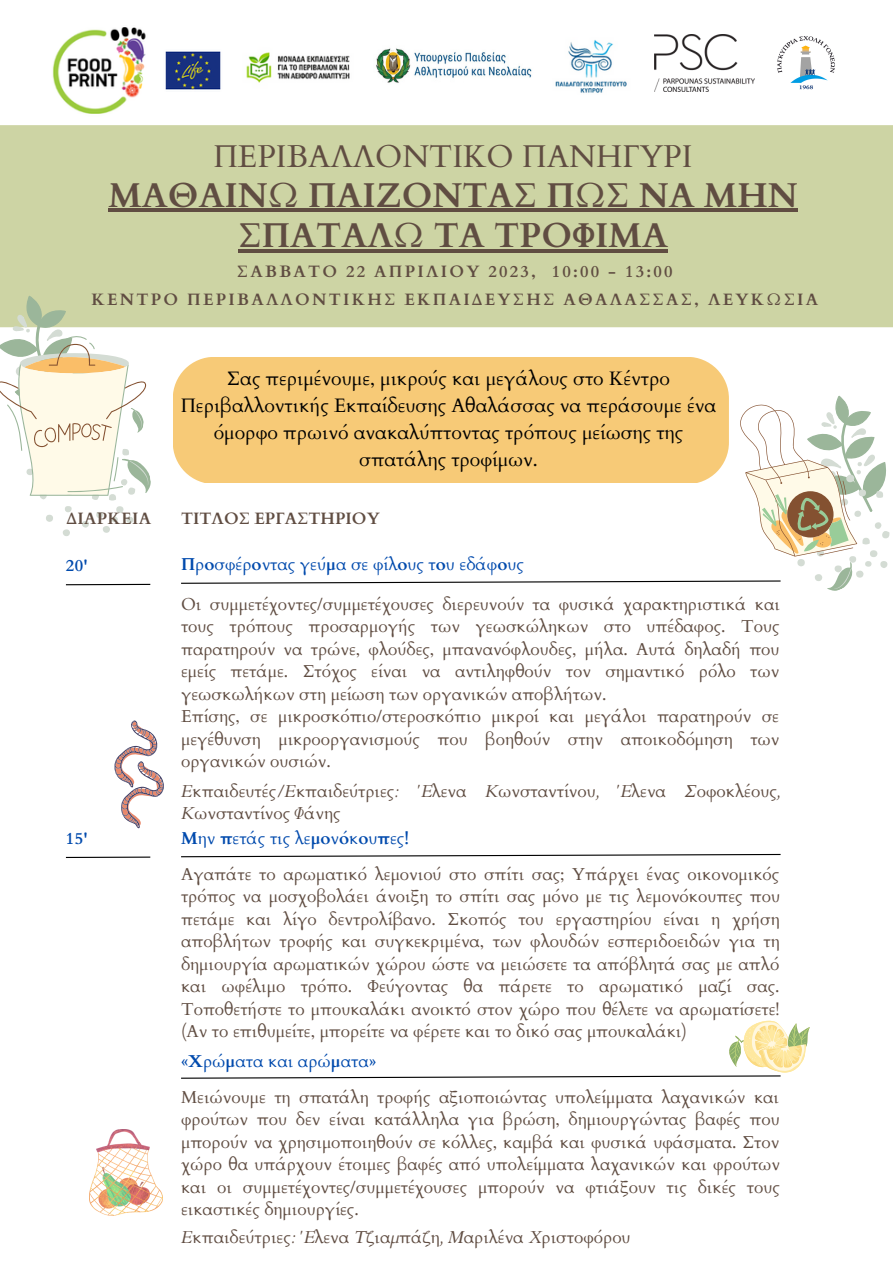
<style>
.page{position:relative;width:893px;height:1264px;background:#fff}
.page>*{position:absolute;margin:0;border:0;box-sizing:border-box;transform-origin:0 0}
.t1{font:700 34.5px/40.5px "Cardo";color:#604d42;text-align:center}
.t2{font:31.5px "Cardo";color:#604d42}
.t3{font:19.5px/27px "Cardo";color:#000;text-align:center}
.t4{font:17.25px/22.5px "Cardo";color:#604d42;text-align:justify}
.t5{font:italic 17.25px/22.5px "Cardo";color:#604d42}
.t6{font:700 17.25px "Cardo";color:#004aad}
.t7{font:700 16.5px/28px "Cardo";letter-spacing:.135em;color:#604d42;text-align:center}
.t8{font:700 16.5px "Cardo";color:#604d42}
.t9{font:700 16.5px "Cardo";letter-spacing:.02em;color:#604d42}
.t10{font:700 16.5px "Cardo";color:#004aad}
</style>
<div class="page">
<svg style="left:181px;top:580px;width:600px;height:4px"></svg>
<svg style="left:181px;top:853px;width:600px;height:4px"></svg>
<hr style="left:66px;top:584px;width:84px;height:1px;background:#000">
<hr style="left:66px;top:856px;width:84px;height:2px;background:#000">
<img style="left:89px;top:1129px;width:73px;height:86px">
<svg style="left:181px;top:1020px;width:628px;height:59px"></svg>
<img style="left:654px;top:35px;width:100px;height:57px">
<img style="left:777px;top:36px;width:58px;height:54px">
<img style="left:246px;top:52px;width:104px;height:31px">
<img style="left:376px;top:48px;width:156px;height:35px">
<img style="left:555px;top:40px;width:72px;height:53px">
<img style="left:52px;top:27px;width:169px;height:87px">
<svg style="left:114px;top:720px;width:50px;height:108px"></svg>
<div style="left:0;top:125px;width:892px;height:202px;background:#cdd4a4"></div>
<div style="left:116px;top:506px;width:7px;height:7px;background:#d4dcd4;border-radius:50%"></div>
<div style="left:126px;top:516px;width:7px;height:7px;background:#d4dcd4;border-radius:50%"></div>
<div style="left:103px;top:526px;width:7px;height:7px;background:#d4dcd4;border-radius:3px"></div>
<div style="left:63px;top:529px;width:7px;height:7px;background:#d4dcd4;border-radius:3px"></div>
<div style="left:46px;top:514px;width:7px;height:8px;background:#d4dcd4;border-radius:3px"></div>
<div style="left:65px;top:506px;width:7px;height:6px;background:#d4dcd4;border-radius:50%"></div>
<div style="left:96px;top:512px;width:7px;height:6px;background:#d4dcd4;border-radius:50%"></div>
<div style="left:82px;top:521px;width:7px;height:6px;background:#d4dcd4;border-radius:50%"></div>
<div style="left:111px;top:516px;width:7px;height:6px;background:#d4dcd4;border-radius:50%"></div>
<svg style="left:0;top:296px;width:153px;height:205px"></svg>
<div style="left:880px;top:561px;width:7px;height:7px;background:#d4dcd4;border-radius:50%"></div>
<div style="left:855px;top:570px;width:8px;height:8px;background:#d4dcd4;border-radius:3px"></div>
<div style="left:814px;top:574px;width:8px;height:7px;background:#d4dcd4;border-radius:3px"></div>
<div style="left:797px;top:559px;width:7px;height:7px;background:#d4dcd4;border-radius:3px"></div>
<div style="left:849px;top:556px;width:7px;height:6px;background:#d4dcd4;border-radius:50%"></div>
<div style="left:864px;top:561px;width:7px;height:6px;background:#d4dcd4;border-radius:50%"></div>
<svg style="left:740px;top:395px;width:150px;height:161px"></svg>
<svg style="left:821px;top:562px;width:38px;height:29px"></svg>
<hr style="left:108px;top:209px;width:689px;height:3px;background:#604d42">
<hr style="left:238px;top:249px;width:430px;height:3px;background:#604d42">
<div style="left:173px;top:357px;width:555px;height:125px;background:#f7ca77"></div>
<h2 class="t2" style="left:213px;top:136px;width:480px">ΠΕΡΙΒΑΛΛΟΝΤΙΚΟ ΠΑΝΗΓΥΡΙ</h2>
<h1 class="t1" style="left:108px;top:175px;width:690px">ΜΑΘΑΙΝΩ ΠΑΙΖΟΝΤΑΣ ΠΩΣ ΝΑ ΜΗΝ<br>ΣΠΑΤΑΛΩ ΤΑ ΤΡΟΦΙΜΑ</h1>
<p class="t7" style="left:91px;top:257px;width:728px">ΣΑΒΒΑΤΟ 22 ΑΠΡΙΛΙΟΥ 2023, 10:00 - 13:00<br>ΚΕΝΤΡΟ ΠΕΡΙΒΑΛΛΟΝΤΙΚΗΣ ΕΚΠΑΙΔΕΥΣΗΣ ΑΘΑΛΑΣΣΑΣ, ΛΕΥΚΩΣΙΑ</p>
<p class="t9" style="left:67px;top:507px;width:86px">ΔΙΑΡΚΕΙΑ</p>
<p class="t10" style="left:66px;top:554px;width:23px">20'</p>
<p class="t10" style="left:66px;top:827px;width:23px">15'</p>
<p class="t3" style="left:181px;top:365px;width:537px">Σας περιμένουμε, μικρούς και μεγάλους στο Κέντρο Περιβαλλοντικής Εκπαίδευσης Αθαλάσσας να περάσουμε ένα όμορφο πρωινό ανακαλύπτοντας τρόπους μείωσης της σπατάλης τροφίμων.</p>
<p class="t8" style="left:181px;top:508px;width:200px">ΤΙΤΛΟΣ ΕΡΓΑΣΤΗΡΙΟΥ</p>
<p class="t6" style="left:181px;top:553px;width:344px">Προσφέροντας γεύμα σε φίλους του εδάφους</p>
<p class="t4" style="left:181px;top:593px;width:600px;text-align:left">Οι συμμετέχοντες/συμμετέχουσες διερευνούν τα φυσικά χαρακτηριστικά και τους τρόπους προσαρμογής των γεωσκώληκων στο υπέδαφος. Τους παρατηρούν να τρώνε, φλούδες, μπανανόφλουδες, μήλα. Αυτά δηλαδή που εμείς πετάμε. Στόχος είναι να αντιληφθούν τον σημαντικό ρόλο των γεωσκωλήκων στη μείωση των οργανικών αποβλήτων.<br>Επίσης, σε μικροσκόπιο/στεροσκόπιο μικροί και μεγάλοι παρατηρούν σε μεγέθυνση μικροοργανισμούς που βοηθούν στην αποικοδόμηση των οργανικών ουσιών.</p>
<p class="t5" style="left:181px;top:780px;width:600px">Εκπαιδευτές/Εκπαιδεύτριες: Έλενα Κωνσταντίνου, Έλενα Σοφοκλέους,<br>Κωνσταντίνος Φάνης</p>
<p class="t6" style="left:181px;top:826px;width:229px">Μην πετάς τις λεμονόκουπες!</p>
<p class="t4" style="left:181px;top:863px;width:600px">Αγαπάτε το αρωματικό λεμονιού στο σπίτι σας; Υπάρχει ένας οικονομικός τρόπος να μοσχοβολάει άνοιξη το σπίτι σας μόνο με τις λεμονόκουπες που πετάμε και λίγο δεντρολίβανο. Σκοπός του εργαστηρίου είναι η χρήση αποβλήτων τροφής και συγκεκριμένα, των φλουδών εσπεριδοειδών για τη δημιουργία αρωματικών χώρου ώστε να μειώσετε τα απόβλητά σας με απλό και ωφέλιμο τρόπο. Φεύγοντας θα πάρετε το αρωματικό μαζί σας.<br>Τοποθετήστε το μπουκαλάκι ανοικτό στον χώρο που θέλετε να αρωματίσετε! (Αν το επιθυμείτε, μπορείτε να φέρετε και το δικό σας μπουκαλάκι)</p>
<p class="t6" style="left:181px;top:1049px;width:197px">«Χρώματα και αρώματα»</p>
<p class="t4" style="left:181px;top:1085px;width:600px">Μειώνουμε τη σπατάλη τροφής αξιοποιώντας υπολείμματα λαχανικών και φρούτων που δεν είναι κατάλληλα για βρώση, δημιουργώντας βαφές που μπορούν να χρησιμοποιηθούν σε κόλλες, καμβά και φυσικά υφάσματα. Στον χώρο θα υπάρχουν έτοιμες βαφές από υπολείμματα λαχανικών και φρούτων και οι συμμετέχοντες/συμμετέχουσες μπορούν να φτιάξουν τις δικές τους εικαστικές δημιουργίες.</p>
<p class="t5" style="left:181px;top:1226px;width:451px">Εκπαιδεύτριες: Έλενα Τζιαμπάζη, Μαριλένα Χριστοφόρου</p>
</div>
